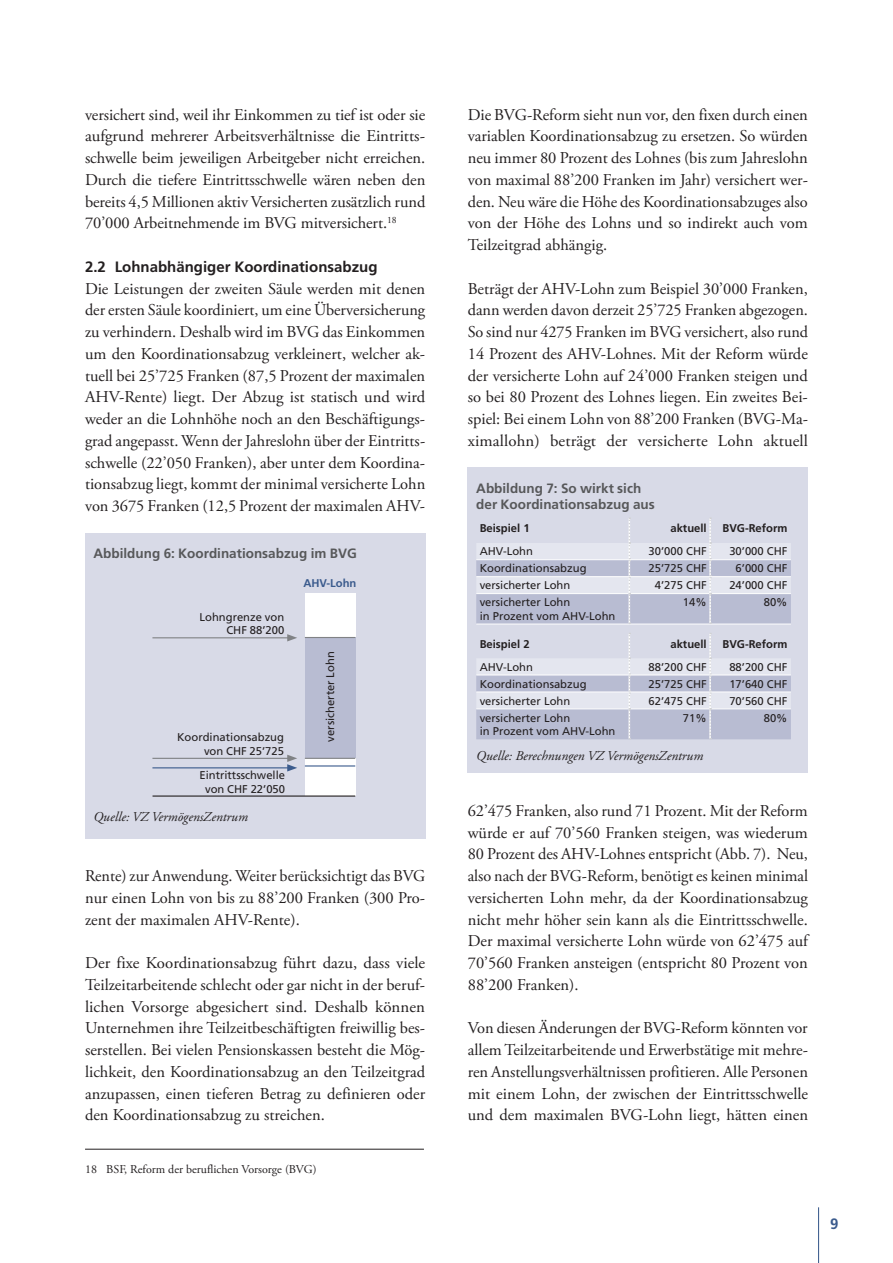
<style>
.page{position:relative;width:893px;height:1263px;background:#fff}
.page>*{position:absolute;margin:0;border:0;box-sizing:border-box;transform-origin:0 0}
.t1{font:16.5px/21.8px "Adobe Garamond Pro";color:#231f20;text-align:justify}
.t2{font:700 15px "Frutiger LT Pro";color:#231f20}
.t3{font:700 15px "Frutiger LT Pro";color:#3b5b8d}
.t4{font:700 13.5px/16.2px "Frutiger LT Pro";color:#57585a}
.t5{font:italic 13.5px "Adobe Garamond Pro";color:#231f20}
.t6{font:12px "Adobe Garamond Pro";color:#231f20}
.t7{font:11.25px/13.5px "Frutiger LT Pro";color:#231f20}
.t8{font:700 11.25px "Frutiger LT Pro";color:#231f20}
.t9{font:700 11.25px "Frutiger LT Pro";color:#3b5b8d}
</style>
<div class="page">
<div style="left:468px;top:468px;width:340px;height:305px;background:#d8dae7"></div>
<hr style="left:476px;top:624px;width:153px;height:1px;background:#fff">
<hr style="left:629px;top:624px;width:81px;height:1px;background:#fff">
<hr style="left:710px;top:624px;width:81px;height:1px;background:#fff">
<svg style="left:476px;top:517px;width:315px;height:107px"></svg>
<hr style="left:476px;top:559px;width:153px;height:1px;background:#fff">
<hr style="left:629px;top:559px;width:81px;height:1px;background:#fff">
<hr style="left:710px;top:559px;width:81px;height:1px;background:#fff">
<hr style="left:476px;top:576px;width:153px;height:1px;background:#fff">
<hr style="left:629px;top:576px;width:81px;height:1px;background:#fff">
<hr style="left:710px;top:576px;width:81px;height:1px;background:#fff">
<svg style="left:476px;top:633px;width:315px;height:106px"></svg>
<hr style="left:476px;top:675px;width:153px;height:1px;background:#fff">
<hr style="left:629px;top:675px;width:81px;height:1px;background:#fff">
<hr style="left:710px;top:675px;width:81px;height:1px;background:#fff">
<hr style="left:476px;top:692px;width:153px;height:1px;background:#fff">
<hr style="left:629px;top:692px;width:81px;height:1px;background:#fff">
<hr style="left:710px;top:692px;width:81px;height:1px;background:#fff">
<div style="left:85px;top:533px;width:340px;height:305px;background:#d8dae7"></div>
<div style="left:305px;top:593px;width:50px;height:44px;background:#fff"></div>
<div style="left:305px;top:637px;width:50px;height:121px;background:#b8bcd2"></div>
<div style="left:305px;top:758px;width:50px;height:38px;background:#fff"></div>
<hr style="left:305px;top:637px;width:50px;height:1px;background:#808285">
<hr style="left:305px;top:758px;width:50px;height:1px;background:#808285">
<hr style="left:152px;top:758px;width:138px;height:1px;background:#808285">
<hr style="left:152px;top:637px;width:138px;height:1px;background:#808285">
<svg style="left:287px;top:634px;width:10px;height:7px"></svg>
<hr style="left:152px;top:767px;width:138px;height:1px;background:#3b5b8d">
<svg style="left:287px;top:755px;width:10px;height:16px"></svg>
<hr style="left:305px;top:765px;width:50px;height:1px;background:#3b5b8d">
<hr style="left:153px;top:795px;width:202px;height:2px;background:#231f20">
<hr style="left:818px;top:1207px;width:1px;height:56px;background:#3b5b8d">
<hr style="left:85px;top:1149px;width:339px;height:1px;background:#231f20">
<p class="t1" style="left:85px;top:104px;width:342px">versichert sind, weil ihr Einkommen zu tief ist oder sie aufgrund mehrerer Arbeitsverhältnisse die Eintritts&shy;schwelle beim jeweiligen Arbeitgeber nicht erreichen.<br>Durch die tiefere Eintrittsschwelle wären neben den bereits 4,5 Millionen aktiv Versicherten zusätzlich rund 70’000 Arbeitnehmende im BVG mitversichert.<sup>18</sup></p>
<p class="t2" style="left:85px;top:258px;width:294px">2.2 Lohnabhängiger Koordinationsabzug</p>
<p class="t1" style="left:85px;top:278px;width:342px">Die Leistungen der zweiten Säule werden mit denen der ersten Säule koordiniert, um eine Überversicherung zu verhindern. Deshalb wird im BVG das Einkommen um den Koordinationsabzug verkleinert, welcher ak&shy;tuell bei 25’725 Franken (87,5 Prozent der maximalen AHV-Rente) liegt. Der Abzug ist statisch und wird weder an die Lohnhöhe noch an den Beschäftigungs&shy;grad angepasst. Wenn der Jahreslohn über der Eintritts&shy;schwelle (22’050 Franken), aber unter dem Koordina&shy;tionsabzug liegt, kommt der minimal versicherte Lohn von 3675 Franken (12,5 Prozent der maximalen AHV-</p>
<p class="t4" style="left:94px;top:545px;width:265px">Abbildung 6: Koordinationsabzug im BVG</p>
<p class="t9" style="left:303px;top:576px;width:55px">AHV-Lohn</p>
<p class="t7" style="left:200px;top:610px;width:86px;text-align:right">Lohngrenze von<br>CHF 88’200</p>
<p class="t7" style="left:177px;top:730px;width:108px;text-align:right">Koordinationsabzug von CHF 25’725</p>
<p class="t7" style="left:199px;top:768px;width:87px;text-align:center">Eintrittsschwelle von CHF 22’050</p>
<p class="t5" style="left:94px;top:809px;width:156px">Quelle: VZ VermögensZentrum</p>
<p class="t7" style="left:324px;top:742px;width:92px;rotate:-90deg">versicherter Lohn</p>
<p class="t1" style="left:85px;top:865px;width:342px">Rente) zur Anwendung. Weiter berücksichtigt das BVG nur einen Lohn von bis zu 88’200 Franken (300 Pro&shy;zent der maximalen AHV-Rente).</p>
<p class="t1" style="left:85px;top:952px;width:342px">Der fixe Koordinationsabzug führt dazu, dass viele Teilzeitarbeitende schlecht oder gar nicht in der beruf&shy;lichen Vorsorge abgesichert sind. Deshalb können Unternehmen ihre Teilzeitbeschäftigten freiwillig bes&shy;serstellen. Bei vielen Pensionskassen besteht die Mög&shy;lichkeit, den Koordinationsabzug an den Teilzeitgrad anzupassen, einen tieferen Betrag zu definieren oder den Koordinationsabzug zu streichen.</p>
<p class="t6" style="left:85px;top:1161px;width:233px">18 BSF, Reform der beruflichen Vorsorge (BVG)</p>
<p class="t1" style="left:468px;top:104px;width:342px">Die BVG-Reform sieht nun vor, den fixen durch einen variablen Koordinationsabzug zu ersetzen. So würden neu immer 80 Prozent des Lohnes (bis zum Jahreslohn von maximal 88’200 Franken im Jahr) versichert wer&shy;den. Neu wäre die Höhe des Koordinationsabzuges also von der Höhe des Lohns und so indirekt auch vom Teilzeitgrad abhängig.</p>
<p class="t1" style="left:468px;top:278px;width:342px">Beträgt der AHV-Lohn zum Beispiel 30’000 Franken, dann werden davon derzeit 25’725 Franken abgezogen.<br>So sind nur 4275 Franken im BVG versichert, also rund 14 Prozent des AHV-Lohnes. Mit der Reform würde der versicherte Lohn auf 24’000 Franken steigen und so bei 80 Prozent des Lohnes liegen. Ein zweites Bei&shy;spiel: Bei einem Lohn von 88’200 Franken (BVG-Ma&shy;ximallohn) beträgt der versicherte Lohn aktuell</p>
<p class="t4" style="left:476px;top:480px;width:180px">Abbildung 7: So wirkt sich der Koordinationsabzug aus</p>
<p class="t8" style="left:480px;top:522px;width:52px">Beispiel 1</p>
<p class="t8" style="left:670px;top:522px;width:38px">aktuell</p>
<p class="t8" style="left:722px;top:522px;width:67px">BVG-Reform</p>
<p class="t7" style="left:480px;top:545px;width:55px">AHV-Lohn</p>
<p class="t7" style="left:649px;top:545px;width:60px">30’000 CHF</p>
<p class="t7" style="left:729px;top:545px;width:60px">30’000 CHF</p>
<p class="t7" style="left:480px;top:562px;width:108px">Koordinationsabzug</p>
<p class="t7" style="left:649px;top:562px;width:60px">25’725 CHF</p>
<p class="t7" style="left:736px;top:562px;width:53px">6’000 CHF</p>
<p class="t7" style="left:480px;top:579px;width:92px">versicherter Lohn</p>
<p class="t7" style="left:655px;top:579px;width:53px">4’275 CHF</p>
<p class="t7" style="left:729px;top:579px;width:60px">24’000 CHF</p>
<p class="t7" style="left:480px;top:596px;width:137px">versicherter Lohn<br>in Prozent vom AHV-Lohn</p>
<p class="t7" style="left:683px;top:596px;width:25px">14%</p>
<p class="t7" style="left:764px;top:596px;width:25px">80%</p>
<p class="t8" style="left:480px;top:637px;width:52px">Beispiel 2</p>
<p class="t8" style="left:670px;top:637px;width:38px">aktuell</p>
<p class="t8" style="left:722px;top:637px;width:67px">BVG-Reform</p>
<p class="t7" style="left:480px;top:660px;width:55px">AHV-Lohn</p>
<p class="t7" style="left:649px;top:660px;width:60px">88’200 CHF</p>
<p class="t7" style="left:729px;top:660px;width:60px">88’200 CHF</p>
<p class="t7" style="left:480px;top:677px;width:108px">Koordinationsabzug</p>
<p class="t7" style="left:649px;top:677px;width:60px">25’725 CHF</p>
<p class="t7" style="left:729px;top:677px;width:60px">17’640 CHF</p>
<p class="t7" style="left:480px;top:694px;width:92px">versicherter Lohn</p>
<p class="t7" style="left:649px;top:694px;width:60px">62’475 CHF</p>
<p class="t7" style="left:729px;top:694px;width:60px">70’560 CHF</p>
<p class="t7" style="left:480px;top:711px;width:137px">versicherter Lohn<br>in Prozent vom AHV-Lohn</p>
<p class="t7" style="left:683px;top:711px;width:25px">71%</p>
<p class="t7" style="left:764px;top:711px;width:25px">80%</p>
<p class="t5" style="left:476px;top:747px;width:228px">Quelle: Berechnungen VZ VermögensZentrum</p>
<p class="t1" style="left:468px;top:800px;width:342px">62’475 Franken, also rund 71 Prozent. Mit der Reform würde er auf 70’560 Franken steigen, was wiederum 80 Prozent des AHV-Lohnes entspricht (Abb. 7). Neu, also nach der BVG-Reform, benötigt es keinen minimal versicherten Lohn mehr, da der Koordinationsabzug nicht mehr höher sein kann als die Eintrittsschwelle.<br>Der maximal versicherte Lohn würde von 62’475 auf 70’560 Franken ansteigen (entspricht 80 Prozent von 88’200 Franken).</p>
<p class="t1" style="left:468px;top:1018px;width:342px">Von diesen Änderungen der BVG-Reform könnten vor allem Teilzeitarbeitende und Erwerbstätige mit mehre&shy;ren Anstellungsverhältnissen profitieren. Alle Personen mit einem Lohn, der zwischen der Eintrittsschwelle und dem maximalen BVG-Lohn liegt, hätten einen</p>
<p class="t3" style="left:830px;top:1215px;width:10px">9</p>
</div>
